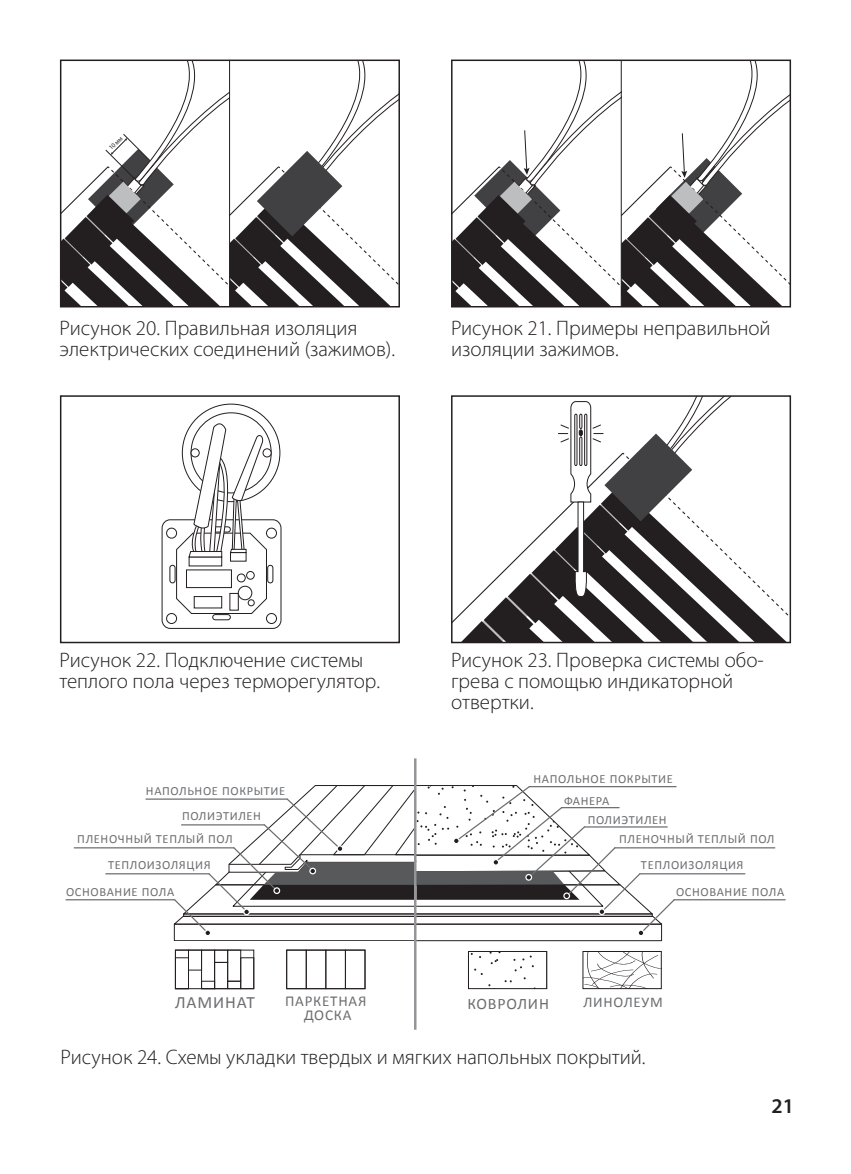
<style>
.page{position:relative;width:851px;height:1174px;background:#fff}
.page>*{position:absolute;margin:0;border:0;box-sizing:border-box;transform-origin:0 0}
.t1{font:300 21px/21px "Myriad Pro";color:#231f20}
.t2{font:600 21px "Myriad Pro";color:#231f20}
.t3{font:17.4px "Calibri";letter-spacing:.05em;color:#6d6e71}
.t4{font:15.9px "Calibri";letter-spacing:.05em;color:#6d6e71}
.t5{font:15px "Calibri";letter-spacing:.05em;color:#6d6e71}
.t6{font:12.6px "Calibri";letter-spacing:.05em;color:#6d6e71}
.t7{font:6.6px "Myriad Pro";color:#231f20}
</style>
<div class="page">
<svg style="left:63px;top:63px;width:334px;height:241px"></svg>
<div style="left:60px;top:60px;width:340px;height:247px;border:2px solid #231f20"></div>
<svg style="left:182px;top:404px;width:98px;height:97px"></svg>
<svg style="left:191px;top:413px;width:80px;height:80px"></svg>
<div style="left:162px;top:519px;width:119px;height:110px;border:1px solid #231f20;border-radius:8px"></div>
<div style="left:166px;top:528px;width:11px;height:10px;border:1px solid #231f20;border-radius:50%"></div>
<div style="left:266px;top:528px;width:11px;height:10px;border:1px solid #231f20;border-radius:50%"></div>
<div style="left:266px;top:613px;width:11px;height:11px;border:1px solid #231f20;border-radius:50%"></div>
<div style="left:166px;top:613px;width:11px;height:11px;border:1px solid #231f20;border-radius:50%"></div>
<div style="left:169px;top:565px;width:6px;height:18px;border:1px solid #231f20;border-radius:3px"></div>
<div style="left:267px;top:565px;width:6px;height:18px;border:1px solid #231f20;border-radius:3px"></div>
<div style="left:212px;top:614px;width:19px;height:6px;border:1px solid #231f20;border-radius:3px"></div>
<svg style="left:176px;top:418px;width:91px;height:196px"></svg>
<div style="left:191px;top:449px;width:8px;height:8px;background:#fff;border-radius:50%"></div>
<div style="left:191px;top:448px;width:9px;height:9px;border:1px solid #231f20;border-radius:50%"></div>
<div style="left:263px;top:449px;width:8px;height:8px;background:#fff;border-radius:50%"></div>
<div style="left:262px;top:448px;width:9px;height:9px;border:1px solid #231f20;border-radius:50%"></div>
<div style="left:60px;top:395px;width:340px;height:248px;border:2px solid #231f20"></div>
<div style="left:175px;top:949px;width:14px;height:40px;border:1px solid #231f20"></div>
<div style="left:188px;top:949px;width:14px;height:21px;border:1px solid #231f20"></div>
<div style="left:214px;top:949px;width:14px;height:14px;border:1px solid #231f20"></div>
<div style="left:214px;top:962px;width:14px;height:27px;border:1px solid #231f20"></div>
<div style="left:201px;top:949px;width:14px;height:40px;border:1px solid #231f20"></div>
<div style="left:227px;top:949px;width:14px;height:32px;border:1px solid #231f20"></div>
<div style="left:227px;top:980px;width:14px;height:9px;border:1px solid #231f20"></div>
<div style="left:201px;top:980px;width:14px;height:9px;border:1px solid #231f20"></div>
<div style="left:240px;top:957px;width:14px;height:32px;border:1px solid #231f20"></div>
<div style="left:175px;top:957px;width:14px;height:32px;border:1px solid #231f20"></div>
<div style="left:286px;top:949px;width:21px;height:40px;border:1px solid #231f20"></div>
<div style="left:306px;top:949px;width:20px;height:40px;border:1px solid #231f20"></div>
<div style="left:325px;top:949px;width:21px;height:40px;border:1px solid #231f20"></div>
<div style="left:345px;top:949px;width:20px;height:40px;border:1px solid #231f20"></div>
<div style="left:582px;top:951px;width:79px;height:38px;border:1px solid #231f20"></div>
<svg style="left:468px;top:951px;width:78px;height:38px"></svg>
<svg style="left:583px;top:951px;width:79px;height:37px"></svg>
<hr style="left:74px;top:847px;width:160px;height:1px;background:#6d6e71">
<hr style="left:66px;top:899px;width:109px;height:1px;background:#6d6e71">
<hr style="left:106px;top:873px;width:103px;height:1px;background:#6d6e71">
<hr style="left:146px;top:798px;width:141px;height:1px;background:#6d6e71">
<hr style="left:414px;top:758px;width:2px;height:271px;background:#939598">
<hr style="left:674px;top:899px;width:111px;height:1px;background:#6d6e71">
<hr style="left:639px;top:873px;width:105px;height:1px;background:#6d6e71">
<hr style="left:614px;top:847px;width:160px;height:1px;background:#6d6e71">
<hr style="left:529px;top:786px;width:147px;height:1px;background:#6d6e71">
<svg style="left:172px;top:784px;width:503px;height:157px"></svg>
<svg style="left:454px;top:398px;width:334px;height:242px"></svg>
<div style="left:451px;top:395px;width:340px;height:248px;border:2px solid #231f20"></div>
<svg style="left:454px;top:63px;width:334px;height:241px"></svg>
<div style="left:451px;top:60px;width:340px;height:247px;border:2px solid #231f20"></div>
<p class="t7" style="left:107px;top:146px;width:18px;rotate:-45deg">10 мм</p>
<p class="t1" style="left:60px;top:319px;width:337px">Рисунок 20. Правильная изоляция электрических соединений (зажимов).</p>
<p class="t1" style="left:451px;top:319px;width:321px">Рисунок 21. Примеры неправильной изоляции зажимов.</p>
<p class="t1" style="left:60px;top:651px;width:322px">Рисунок 22. Подключение системы теплого пола через терморегулятор.</p>
<p class="t1" style="left:451px;top:651px;width:314px">Рисунок 23. Проверка системы обо&shy;грева с помощью индикаторной отвертки.</p>
<p class="t6" style="left:533px;top:771px;width:141px">НАПОЛЬНОЕ ПОКРЫТИЕ</p>
<p class="t6" style="left:146px;top:782px;width:141px">НАПОЛЬНОЕ ПОКРЫТИЕ</p>
<p class="t6" style="left:564px;top:792px;width:47px">ФАНЕРА</p>
<p class="t6" style="left:182px;top:807px;width:80px">ПОЛИЭТИЛЕН</p>
<p class="t6" style="left:587px;top:811px;width:80px">ПОЛИЭТИЛЕН</p>
<p class="t6" style="left:77px;top:831px;width:157px">ПЛЕНОЧНЫЙ ТЕПЛЫЙ ПОЛ</p>
<p class="t6" style="left:619px;top:831px;width:157px">ПЛЕНОЧНЫЙ ТЕПЛЫЙ ПОЛ</p>
<p class="t6" style="left:108px;top:857px;width:104px">ТЕПЛОИЗОЛЯЦИЯ</p>
<p class="t6" style="left:641px;top:857px;width:104px">ТЕПЛОИЗОЛЯЦИЯ</p>
<p class="t6" style="left:66px;top:883px;width:110px">ОСНОВАНИЕ ПОЛА</p>
<p class="t6" style="left:676px;top:883px;width:110px">ОСНОВАНИЕ ПОЛА</p>
<p class="t3" style="left:175px;top:991px;width:81px">ЛАМИНАТ</p>
<p class="t5" style="left:285px;top:991px;width:83px">ПАРКЕТНАЯ</p>
<p class="t4" style="left:467px;top:993px;width:83px">КОВРОЛИН</p>
<p class="t5" style="left:583px;top:992px;width:81px">ЛИНОЛЕУМ</p>
<p class="t5" style="left:304px;top:1005px;width:49px">ДОСКА</p>
<p class="t1" style="left:61px;top:1048px;width:586px">Рисунок 24. Схемы укладки твердых и мягких напольных покрытий.</p>
<p class="t2" style="left:771px;top:1097px;width:24px">21</p>
</div>
